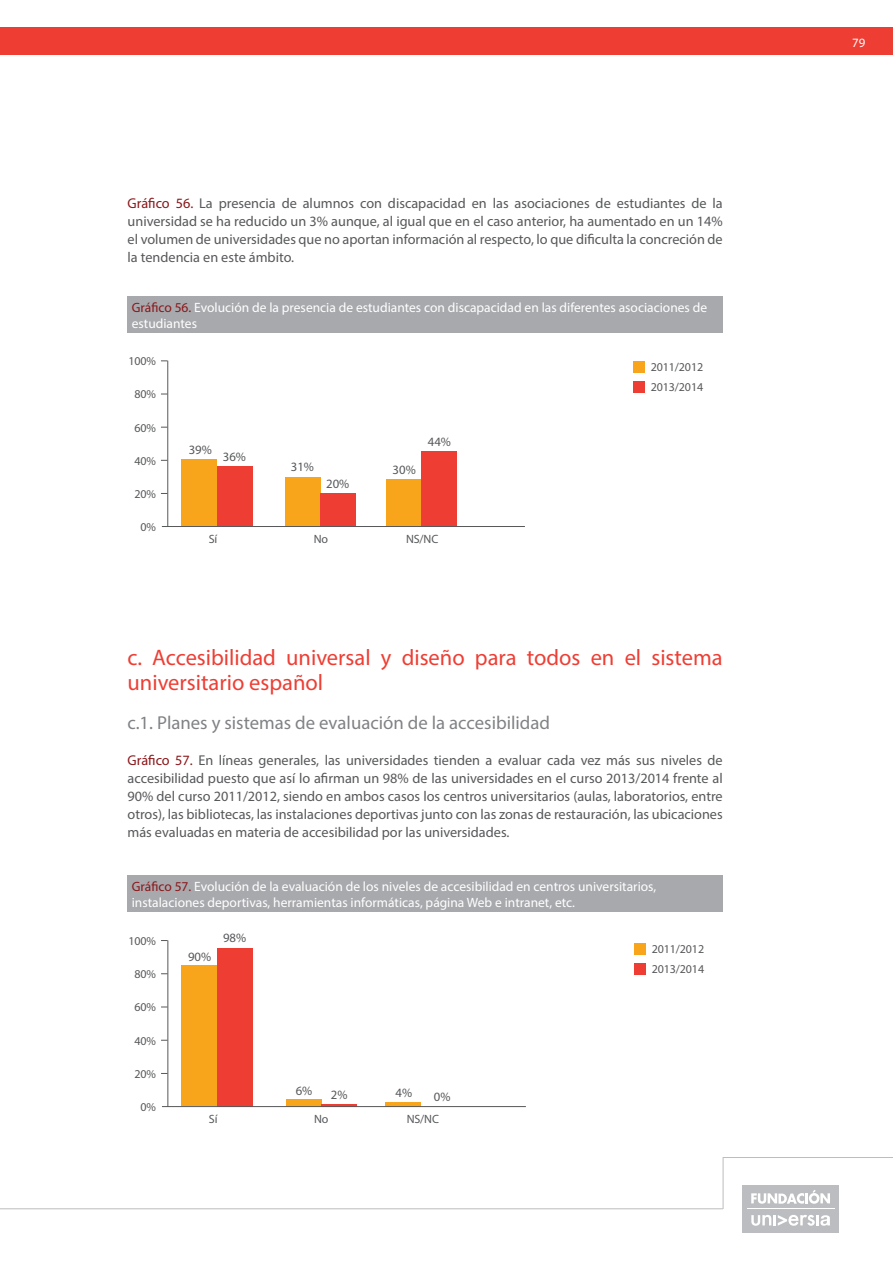
<style>
.page{position:relative;width:893px;height:1263px;background:#fff}
.page>*{position:absolute;margin:0;border:0;box-sizing:border-box;transform-origin:0 0}
.t1{font:22.5px/25.5px "Myriad Pro";color:#ee3e34}
.t2{font:18.75px "Myriad Pro";color:#808285}
.t3{font:14.25px/18px "Myriad Pro";color:#57585a;text-align:justify}
.t4{font:13.5px/15.8px "Myriad Pro";color:#fff}
.t5{font:12.75px "Myriad Pro";color:#57585a}
.t6{font:12.75px "Myriad Pro";color:#fff}
.t7{font:12px "Myriad Pro";letter-spacing:-.01em;color:#57585a}
.s1{color:#8a171a}
</style>
<div class="page">
<hr style="left:723px;top:1157px;width:170px;height:1px;background:#bcbdc0">
<hr style="left:723px;top:1157px;width:1px;height:52px;background:#bcbdc0">
<div style="left:743px;top:1185px;width:96px;height:47px;background:#bcbdc0"></div>
<svg style="left:751px;top:1215px;width:79px;height:11px"></svg>
<svg style="left:751px;top:1190px;width:79px;height:14px"></svg>
<hr style="left:747px;top:1209px;width:87px;height:1px;background:#fff">
<hr style="left:0;top:1208px;width:723px;height:1px;background:#bcbdc0">
<div style="left:128px;top:296px;width:595px;height:37px;background:#a8a9ad"></div>
<div style="left:217px;top:467px;width:35px;height:59px;background:#ee3e34"></div>
<div style="left:285px;top:477px;width:35px;height:49px;background:#f9a51b"></div>
<div style="left:386px;top:479px;width:35px;height:48px;background:#f9a51b"></div>
<div style="left:182px;top:459px;width:35px;height:67px;background:#f9a51b"></div>
<div style="left:320px;top:493px;width:36px;height:33px;background:#ee3e34"></div>
<div style="left:421px;top:451px;width:35px;height:76px;background:#ee3e34"></div>
<hr style="left:162px;top:526px;width:363px;height:1px;background:#57585a">
<hr style="left:167px;top:361px;width:1px;height:166px;background:#57585a">
<div style="left:633px;top:382px;width:11px;height:11px;background:#ee3e34"></div>
<div style="left:633px;top:361px;width:11px;height:12px;background:#f9a51b"></div>
<div style="left:128px;top:875px;width:595px;height:37px;background:#a8a9ad"></div>
<div style="left:217px;top:948px;width:35px;height:158px;background:#ee3e34"></div>
<div style="left:287px;top:1099px;width:35px;height:7px;background:#f9a51b"></div>
<div style="left:385px;top:1102px;width:36px;height:5px;background:#f9a51b"></div>
<div style="left:181px;top:966px;width:35px;height:140px;background:#f9a51b"></div>
<hr style="left:322px;top:1104px;width:35px;height:2px;background:#ee3e34">
<hr style="left:162px;top:1106px;width:364px;height:1px;background:#57585a">
<hr style="left:167px;top:940px;width:1px;height:167px;background:#57585a">
<div style="left:634px;top:963px;width:11px;height:12px;background:#ee3e34"></div>
<div style="left:634px;top:943px;width:11px;height:12px;background:#f9a51b"></div>
<div style="left:0;top:27px;width:893px;height:27px;background:#ee3e34"></div>
<p class="t3" style="left:128px;top:194px;width:597px"><span class="s1">Gráfico 56.</span> La presencia de alumnos con discapacidad en las asociaciones de estudiantes de la universidad se ha reducido un 3% aunque, al igual que en el caso anterior, ha aumentado en un 14% el volumen de universidades que no aportan información al respecto, lo que dificulta la concreción de la tendencia en este ámbito.</p>
<p class="t4" style="left:132px;top:299px;width:577px"><span class="s1">Gráfico 56.</span> Evolución de la presencia de estudiantes con discapacidad en las diferentes asociaciones de estudiantes</p>
<p class="t7" style="left:128px;top:354px;width:29px">100%</p>
<p class="t7" style="left:134px;top:387px;width:23px">80%</p>
<p class="t7" style="left:134px;top:420px;width:23px">60%</p>
<p class="t7" style="left:134px;top:453px;width:23px">40%</p>
<p class="t7" style="left:134px;top:486px;width:23px">20%</p>
<p class="t7" style="left:140px;top:520px;width:17px">0%</p>
<p class="t5" style="left:189px;top:441px;width:25px">39%</p>
<p class="t5" style="left:223px;top:449px;width:25px">36%</p>
<p class="t5" style="left:291px;top:459px;width:25px">31%</p>
<p class="t5" style="left:393px;top:461px;width:25px">30%</p>
<p class="t5" style="left:326px;top:476px;width:25px">20%</p>
<p class="t5" style="left:428px;top:433px;width:25px">44%</p>
<p class="t7" style="left:209px;top:532px;width:10px">Sí</p>
<p class="t7" style="left:314px;top:532px;width:16px">No</p>
<p class="t7" style="left:406px;top:532px;width:34px">NS/NC</p>
<p class="t7" style="left:651px;top:359px;width:54px">2011/2012</p>
<p class="t7" style="left:651px;top:380px;width:54px">2013/2014</p>
<h1 class="t1" style="left:128px;top:644px;width:597px">c. Accesibilidad universal y diseño para todos en el sistema universitario español</h1>
<h2 class="t2" style="left:128px;top:711px;width:424px">c.1. Planes y sistemas de evaluación de la accesibilidad</h2>
<p class="t3" style="left:128px;top:751px;width:597px"><span class="s1">Gráfico 57.</span> En líneas generales, las universidades tienden a evaluar cada vez más sus niveles de accesibilidad puesto que así lo afirman un 98% de las universidades en el curso 2013/2014 frente al 90% del curso 2011/2012, siendo en ambos casos los centros universitarios (aulas, laboratorios, entre otros), las bibliotecas, las instalaciones deportivas junto con las zonas de restauración, las ubicaciones más evaluadas en materia de accesibilidad por las universidades.</p>
<p class="t4" style="left:132px;top:878px;width:526px"><span class="s1">Gráfico 57.</span> Evolución de la evaluación de los niveles de accesibilidad en centros universitarios, instalaciones deportivas, herramientas informáticas, página Web e intranet, etc.</p>
<p class="t7" style="left:128px;top:933px;width:29px">100%</p>
<p class="t7" style="left:134px;top:966px;width:23px">80%</p>
<p class="t7" style="left:134px;top:1000px;width:23px">60%</p>
<p class="t7" style="left:134px;top:1033px;width:23px">40%</p>
<p class="t7" style="left:134px;top:1066px;width:23px">20%</p>
<p class="t7" style="left:141px;top:1100px;width:17px">0%</p>
<p class="t5" style="left:188px;top:949px;width:25px">90%</p>
<p class="t5" style="left:223px;top:930px;width:25px">98%</p>
<p class="t5" style="left:296px;top:1083px;width:18px">6%</p>
<p class="t5" style="left:396px;top:1085px;width:18px">4%</p>
<p class="t5" style="left:331px;top:1087px;width:18px">2%</p>
<p class="t5" style="left:434px;top:1088px;width:18px">0%</p>
<p class="t7" style="left:209px;top:1112px;width:10px">Sí</p>
<p class="t7" style="left:314px;top:1112px;width:16px">No</p>
<p class="t7" style="left:407px;top:1112px;width:34px">NS/NC</p>
<p class="t7" style="left:652px;top:941px;width:54px">2011/2012</p>
<p class="t7" style="left:652px;top:961px;width:54px">2013/2014</p>
<p class="t6" style="left:852px;top:35px;width:15px">79</p>
</div>
